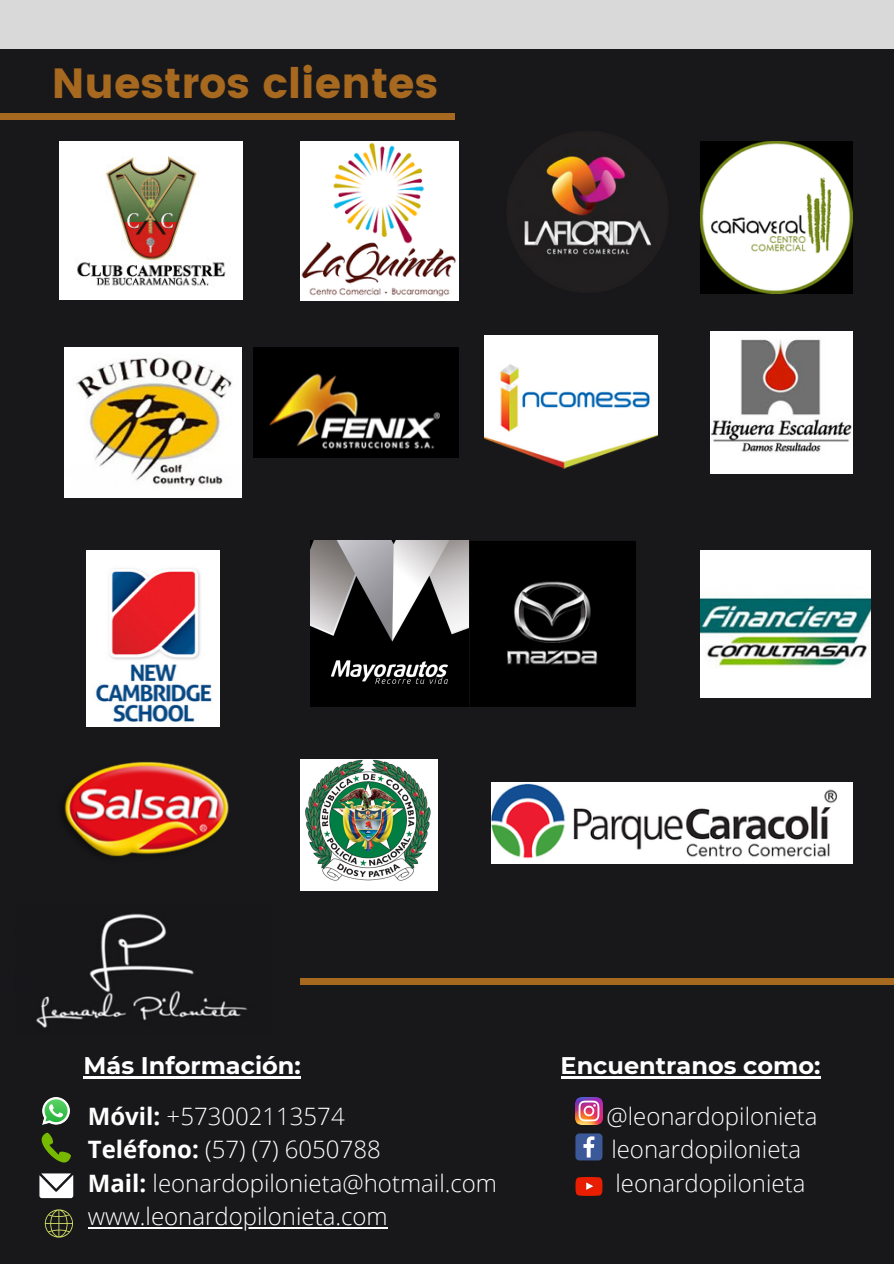
<style>
.page{position:relative;width:894px;height:1264px;background:#fff}
.page>*{position:absolute;margin:0;border:0;box-sizing:border-box;transform-origin:0 0}
.t1{font:42px "Poppins";color:#a7681f}
.t2{font:300 24px "Open Sans";color:#fff}
.t3{font:700 24px "Montserrat";color:#fff}
.s1{font-weight:700}
</style>
<div class="page">
<div style="left:0;top:0;width:893px;height:1263px;background:#18181a"></div>
<hr style="left:88px;top:1226px;width:299px;height:2px;background:#fff">
<svg style="left:575px;top:1133px;width:27px;height:27px"></svg>
<img style="left:575px;top:1097px;width:27px;height:27px">
<img style="left:36px;top:913px;width:211px;height:115px">
<img style="left:43px;top:1097px;width:27px;height:27px">
<svg style="left:575px;top:1177px;width:27px;height:18px"></svg>
<svg style="left:45px;top:1209px;width:28px;height:28px"></svg>
<svg style="left:39px;top:1173px;width:34px;height:25px"></svg>
<svg style="left:42px;top:1132px;width:29px;height:30px"></svg>
<hr style="left:84px;top:1076px;width:217px;height:2px;background:#fff">
<hr style="left:560px;top:1076px;width:260px;height:2px;background:#fff">
<div style="left:300px;top:978px;width:593px;height:6px;background:#a7681f"></div>
<div style="left:0;top:0;width:893px;height:48px;background:#d9d9d9"></div>
<img style="left:65px;top:761px;width:164px;height:96px">
<img style="left:65px;top:348px;width:176px;height:149px">
<img style="left:300px;top:759px;width:137px;height:131px">
<img style="left:87px;top:550px;width:132px;height:176px">
<img style="left:310px;top:541px;width:325px;height:165px">
<img style="left:524px;top:149px;width:128px;height:109px">
<img style="left:710px;top:331px;width:141px;height:142px">
<img style="left:484px;top:336px;width:172px;height:132px">
<img style="left:300px;top:141px;width:159px;height:159px">
<img style="left:700px;top:550px;width:170px;height:147px">
<img style="left:491px;top:782px;width:361px;height:81px">
<img style="left:700px;top:141px;width:152px;height:152px">
<img style="left:253px;top:348px;width:205px;height:109px">
<img style="left:60px;top:141px;width:182px;height:159px">
<div style="left:0;top:113px;width:454px;height:6px;background:#a7681f"></div>
<h1 class="t1" style="left:52px;top:59px;width:387px">Nuestros clientes</h1>
<p class="t3" style="left:84px;top:1051px;width:219px">Más Información:</p>
<p class="t3" style="left:560px;top:1051px;width:261px">Encuentranos como:</p>
<p class="t2" style="left:88px;top:1098px;width:258px"><span class="s1">Móvil:</span> +573002113574</p>
<p class="t2" style="left:606px;top:1098px;width:212px">@leonardopilonieta</p>
<p class="t2" style="left:88px;top:1132px;width:294px"><span class="s1">Teléfono:</span> (57) (7) 6050788</p>
<p class="t2" style="left:611px;top:1132px;width:191px">leonardopilonieta</p>
<p class="t2" style="left:88px;top:1165px;width:410px"><span class="s1">Mail:</span> leonardopilonieta@hotmail.com</p>
<p class="t2" style="left:615px;top:1165px;width:191px">leonardopilonieta</p>
<p class="t2" style="left:88px;top:1199px;width:301px">www.leonardopilonieta.com</p>
</div>
